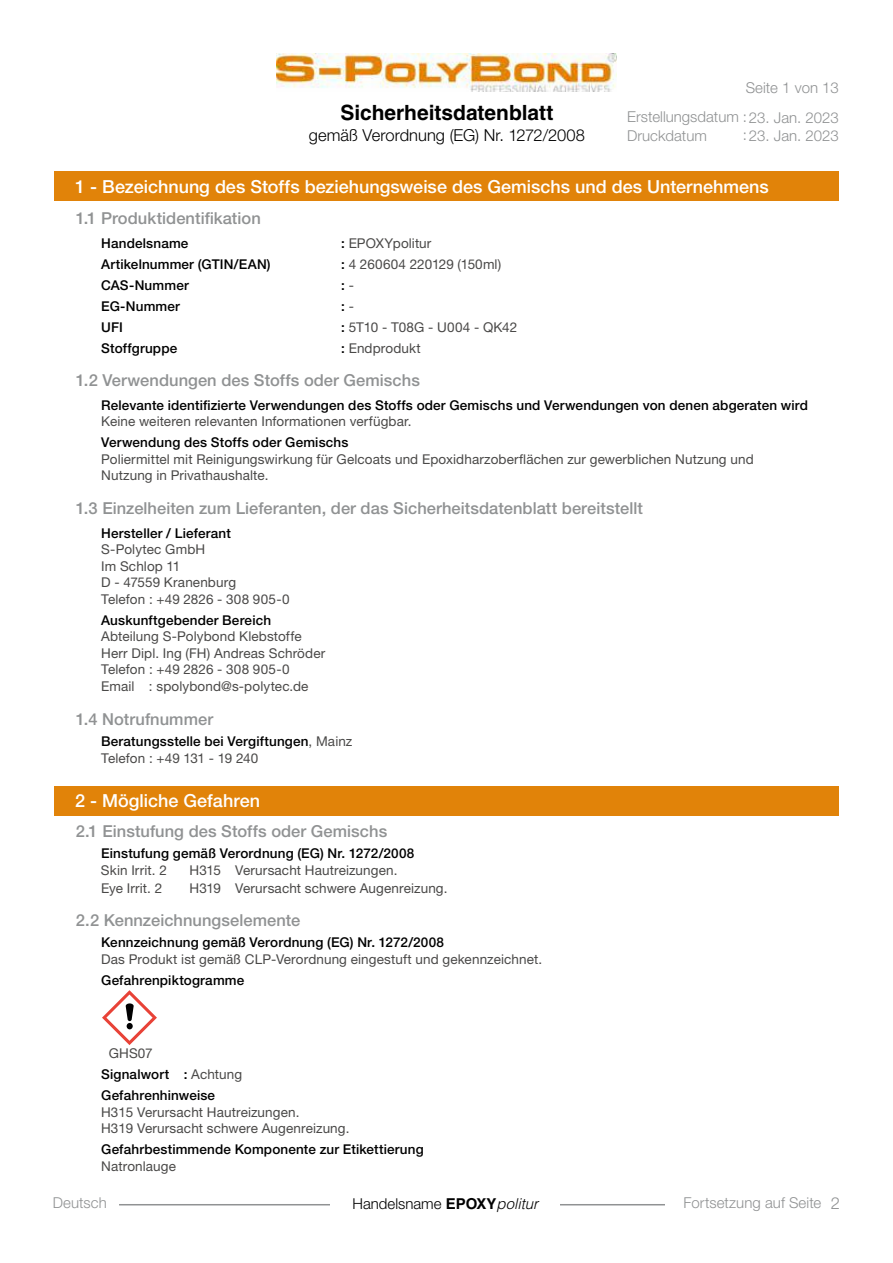
<style>
.page{position:relative;width:893px;height:1263px;background:#fff}
.page>*{position:absolute;margin:0;border:0;box-sizing:border-box;transform-origin:0 0}
.t1{font:700 21px "Helvetica LT Std";color:#000}
.t2{font:500 18px "Helvetica Neue LT Std";color:#fff}
.t3{font:500 16.5px "Helvetica Neue LT Std";letter-spacing:.005em;color:#909293}
.t4{font:300 16.5px "Helvetica Neue LT Std";color:#000}
.t5{font:300 16.5px "Helvetica Neue LT Std";color:#909293}
.t6{font:300 15px/29.5px "Helvetica Neue LT Std";color:#909293;text-align:right}
.t7{font:300 15px "Helvetica Neue LT Std";color:#000}
.t8{font:13.5px/16.5px "Helvetica Neue LT Std";letter-spacing:.01em;color:#4a4948}
.t9{font:500 13.5px/21px "Helvetica Neue LT Std";letter-spacing:.01em;color:#000}
.s1{font-weight:500;color:#000}
.s2{font-weight:400;color:#4a4948}
.s3{font-family:"Helvetica LT Std";font-weight:700}
.s4{font-family:"Helvetica LT Std";font-style:italic}
</style>
<div class="page">
<img style="left:276px;top:53px;width:341px;height:39px">
<hr style="left:119px;top:1204px;width:720px;height:1px;background:#909293">
<div style="left:331px;top:1198px;width:229px;height:30px;background:#fff"></div>
<div style="left:666px;top:1198px;width:173px;height:20px;background:#fff"></div>
<div style="left:54px;top:171px;width:785px;height:30px;background:#e18309"></div>
<div style="left:54px;top:786px;width:785px;height:29px;background:#e18309"></div>
<svg style="left:102px;top:990px;width:55px;height:55px"></svg>
<h1 class="t1" style="left:340px;top:100px;width:215px">Sicherheitsdatenblatt</h1>
<p class="t4" style="left:309px;top:125px;width:278px">gemäß Verordnung (EG) Nr. 1272/2008</p>
<p class="t6" style="left:627px;top:72px;width:213px">Seite 1 von 13<br>Erstellungsdatum :23. Jan. 2023</p>
<p class="t6" style="left:627px;top:120px;width:81px">Druckdatum</p>
<p class="t6" style="left:743px;top:120px;width:98px">:23. Jan. 2023</p>
<h2 class="t2" style="left:75px;top:176px;width:695px">1 - Bezeichnung des Stoffs beziehungsweise des Gemischs und des Unternehmens</h2>
<p class="t3" style="left:76px;top:208px;width:187px">1.1 Produktidentifikation</p>
<p class="t9" style="left:101px;top:232px;width:89px">Handelsname</p>
<p class="t8" style="left:341px;top:235px;width:92px"><span class="s1">:</span> EPOXYpolitur</p>
<p class="t9" style="left:101px;top:253px;width:171px">Artikelnummer (GTIN/EAN)</p>
<p class="t8" style="left:341px;top:256px;width:162px"><span class="s1">:</span> 4 260604 220129 (150ml)</p>
<p class="t9" style="left:101px;top:274px;width:89px">CAS-Nummer</p>
<p class="t9" style="left:341px;top:274px;width:14px">: <span class="s2">-</span></p>
<p class="t9" style="left:101px;top:295px;width:80px">EG-Nummer</p>
<p class="t9" style="left:341px;top:295px;width:14px">: <span class="s2">-</span></p>
<p class="t9" style="left:101px;top:316px;width:23px">UFI</p>
<p class="t8" style="left:341px;top:319px;width:178px"><span class="s1">:</span> 5T10 - T08G - U004 - QK42</p>
<p class="t9" style="left:101px;top:337px;width:78px">Stoffgruppe</p>
<p class="t8" style="left:341px;top:340px;width:81px"><span class="s1">:</span> Endprodukt</p>
<p class="t3" style="left:76px;top:370px;width:346px">1.2 Verwendungen des Stoffs oder Gemischs</p>
<p class="t9" style="left:101px;top:394px;width:708px">Relevante identifizierte Verwendungen des Stoffs oder Gemischs und Verwendungen von denen abgeraten wird</p>
<p class="t8" style="left:101px;top:413px;width:312px">Keine weiteren relevanten Informationen verfügbar.</p>
<p class="t9" style="left:101px;top:432px;width:249px">Verwendung des Stoffs oder Gemischs</p>
<p class="t8" style="left:101px;top:451px;width:654px">Poliermittel mit Reinigungswirkung für Gelcoats und Epoxidharzoberflächen zur gewerblichen Nutzung und<br>Nutzung in Privathaushalte.</p>
<p class="t3" style="left:76px;top:498px;width:569px">1.3 Einzelheiten zum Lieferanten, der das Sicherheitsdatenblatt bereitstellt</p>
<p class="t9" style="left:101px;top:522px;width:131px">Hersteller / Lieferant</p>
<p class="t8" style="left:101px;top:541px;width:190px">S-Polytec GmbH<br>Im Schlop 11<br>D - 47559 Kranenburg<br>Telefon : +49 2826 - 308 905-0</p>
<p class="t9" style="left:101px;top:609px;width:171px">Auskunftgebender Bereich</p>
<p class="t8" style="left:101px;top:628px;width:226px">Abteilung S-Polybond Klebstoffe Herr Dipl. Ing (FH) Andreas Schröder Telefon : +49 2826 - 308 905-0<br>Email : spolybond@s-polytec.de</p>
<p class="t3" style="left:76px;top:710px;width:139px">1.4 Notrufnummer</p>
<p class="t9" style="left:101px;top:733px;width:253px;line-height:16.5px">Beratungsstelle bei Vergiftungen<span class="s2">, Mainz<br>Telefon : +49 131 - 19 240</span></p>
<h2 class="t2" style="left:75px;top:790px;width:186px">2 - Mögliche Gefahren</h2>
<p class="t3" style="left:76px;top:821px;width:313px">2.1 Einstufung des Stoffs oder Gemischs</p>
<p class="t9" style="left:101px;top:842px;width:315px">Einstufung gemäß Verordnung (EG) Nr. 1272/2008</p>
<p class="t8" style="left:101px;top:862px;width:67px">Skin Irrit. 2</p>
<p class="t8" style="left:190px;top:862px;width:209px">H315 Verursacht Hautreizungen.</p>
<p class="t8" style="left:101px;top:880px;width:63px">Eye Irrit. 2</p>
<p class="t8" style="left:190px;top:880px;width:259px">H319 Verursacht schwere Augenreizung.</p>
<p class="t3" style="left:76px;top:910px;width:226px">2.2 Kennzeichnungselemente</p>
<p class="t9" style="left:101px;top:932px;width:344px">Kennzeichnung gemäß Verordnung (EG) Nr. 1272/2008</p>
<p class="t8" style="left:101px;top:950px;width:443px">Das Produkt ist gemäß CLP-Verordnung eingestuft und gekennzeichnet.</p>
<p class="t9" style="left:101px;top:969px;width:145px">Gefahrenpiktogramme</p>
<p class="t9" style="left:101px;top:1043px;width:143px;text-indent:8px"><span class="s2">GHS07<br></span>Signalwort : <span class="s2">Achtung<br></span>Gefahrenhinweise</p>
<p class="t8" style="left:101px;top:1103px;width:250px">H315 Verursacht Hautreizungen.<br>H319 Verursacht schwere Augenreizung.</p>
<p class="t9" style="left:101px;top:1139px;width:324px">Gefahrbestimmende Komponente zur Etikettierung</p>
<p class="t8" style="left:101px;top:1157px;width:76px">Natronlauge</p>
<p class="t6" style="left:53px;top:1188px;width:56px">Deutsch</p>
<p class="t7" style="left:353px;top:1194px;width:187px">Handelsname <span class="s3">EPOXY</span><span class="s4">politur</span></p>
<p class="t6" style="left:683px;top:1188px;width:139px">Fortsetzung auf Seite</p>
<p class="t5" style="left:831px;top:1193px;width:11px">2</p>
</div>
